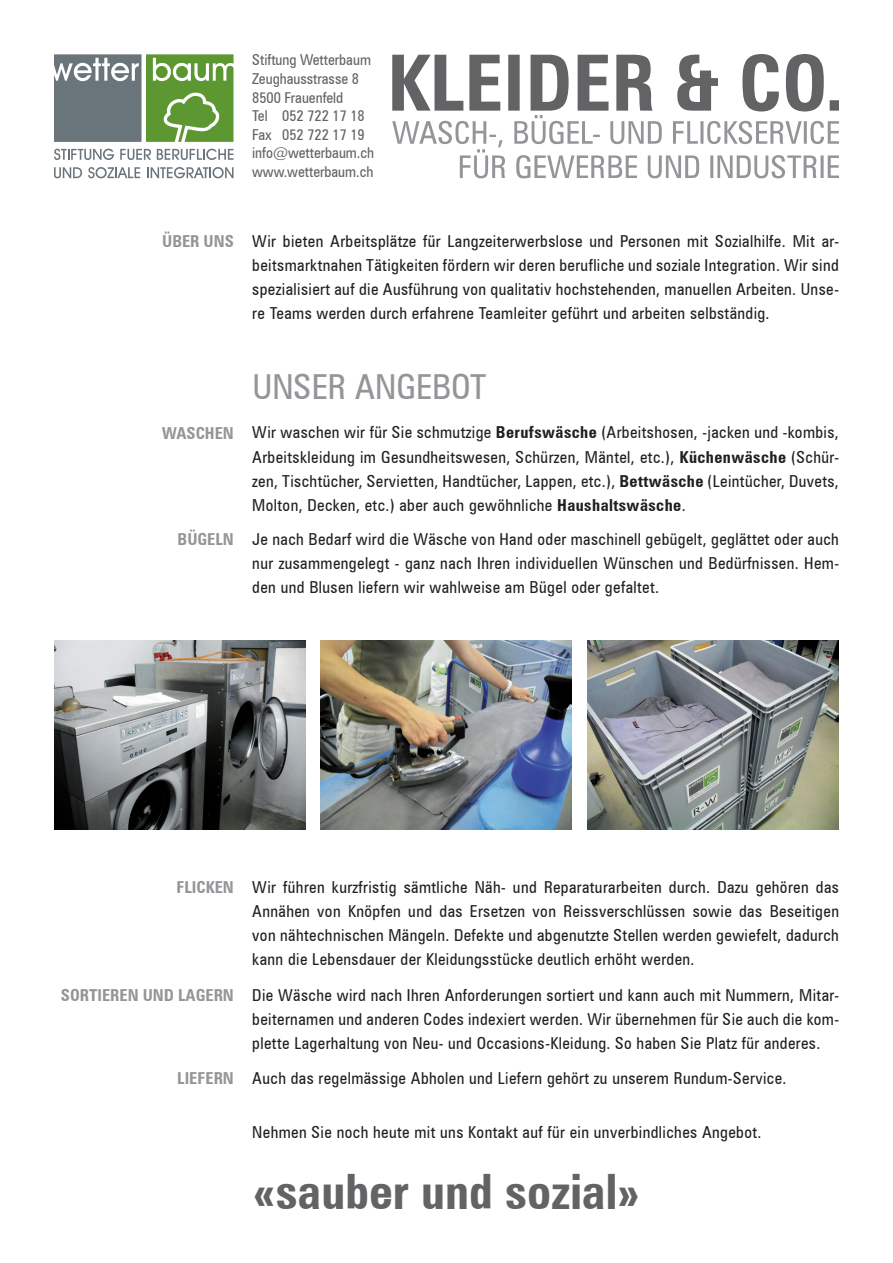
<style>
.page{position:relative;width:893px;height:1263px;background:#fff}
.page>*{position:absolute;margin:0;border:0;box-sizing:border-box;transform-origin:0 0}
.t1{font:700 condensed 48.9px "Zurich BT";color:#636366}
.t2{font:condensed 34.5px "Zurich BT";color:#939598}
.t3{font:condensed 16.5px/24px "Zurich BT";letter-spacing:.025em;color:#231f20;text-align:justify}
.t4{font:700 condensed 16.5px "Zurich BT";color:#939598}
.t5{font:condensed 15px/18.6px "Zurich BT";color:#636366}
.s1{font-weight:700}
</style>
<div class="page">
<svg style="left:54px;top:54px;width:179px;height:88px;background:#7a9770"></svg>
<svg style="left:54px;top:149px;width:60px;height:11px"></svg>
<svg style="left:120px;top:149px;width:31px;height:11px"></svg>
<svg style="left:157px;top:149px;width:76px;height:11px"></svg>
<svg style="left:54px;top:167px;width:28px;height:11px"></svg>
<svg style="left:88px;top:167px;width:52px;height:11px"></svg>
<svg style="left:147px;top:167px;width:86px;height:11px"></svg>
<svg style="left:392px;top:54px;width:447px;height:124px"></svg>
<img style="left:54px;top:641px;width:251px;height:188px">
<img style="left:588px;top:641px;width:251px;height:188px">
<img style="left:321px;top:641px;width:251px;height:188px">
<p class="t5" style="left:252px;top:51px;width:124px">Stiftung Wetterbaum<br>Zeughausstrasse 8<br>8500 Frauenfeld<br>Tel 052 722 17 18<br>Fax 052 722 17 19 info@wetterbaum.ch www.wetterbaum.ch</p>
<p class="t4" style="left:162px;top:231px;width:73px">Über uns</p>
<p class="t3" style="left:252px;top:229px;width:588px">Wir bieten Arbeitsplätze für Langzeiterwerbslose und Personen mit Sozialhilfe. Mit ar&shy;beitsmarktnahen Tätigkeiten fördern wir deren berufliche und soziale Integration. Wir sind spezialisiert auf die Ausführung von qualitativ hochstehenden, manuellen Arbeiten. Unse&shy;re Teams werden durch erfahrene Teamleiter geführt und arbeiten selbständig.</p>
<p class="t4" style="left:162px;top:423px;width:73px">Waschen</p>
<p class="t4" style="left:178px;top:529px;width:58px">Bügeln</p>
<h2 class="t2" style="left:252px;top:366px;width:235px">Unser Angebot</h2>
<p class="t3" style="left:252px;top:420px;width:588px">Wir waschen wir für Sie schmutzige <span class="s1">Berufswäsche</span> (Arbeitshosen, -jacken und -kombis, Arbeitskleidung im Gesundheitswesen, Schürzen, Mäntel, etc.), <span class="s1">Küchenwäsche</span> (Schür&shy;zen, Tischtücher, Servietten, Handtücher, Lappen, etc.), <span class="s1">Bettwäsche</span> (Leintücher, Duvets, Molton, Decken, etc.) aber auch gewöhnliche <span class="s1">Haushaltswäsche</span>.</p>
<p class="t3" style="left:252px;top:527px;width:588px">Je nach Bedarf wird die Wäsche von Hand oder maschinell gebügelt, geglättet oder auch nur zusammengelegt - ganz nach Ihren individuellen Wünschen und Bedürfnissen. Hem&shy;den und Blusen liefern wir wahlweise am Bügel oder gefaltet.</p>
<p class="t4" style="left:177px;top:877px;width:59px">Flicken</p>
<p class="t3" style="left:252px;top:875px;width:588px">Wir führen kurzfristig sämtliche Näh- und Reparaturarbeiten durch. Dazu gehören das Annähen von Knöpfen und das Ersetzen von Reissverschlüssen sowie das Beseitigen von nähtechnischen Mängeln. Defekte und abgenutzte Stellen werden gewiefelt, dadurch kann die Lebensdauer der Kleidungsstücke deutlich erhöht werden.</p>
<p class="t4" style="left:61px;top:985px;width:174px">Sortieren und Lagern</p>
<p class="t3" style="left:252px;top:983px;width:588px">Die Wäsche wird nach Ihren Anforderungen sortiert und kann auch mit Nummern, Mitar&shy;beiternamen und anderen Codes indexiert werden. Wir übernehmen für Sie auch die kom&shy;plette Lagerhaltung von Neu- und Occasions-Kleidung. So haben Sie Platz für anderes.</p>
<p class="t4" style="left:177px;top:1068px;width:58px">Liefern</p>
<p class="t3" style="left:252px;top:1066px;width:536px">Auch das regelmässige Abholen und Liefern gehört zu unserem Rundum-Service.</p>
<p class="t3" style="left:252px;top:1120px;width:511px">Nehmen Sie noch heute mit uns Kontakt auf für ein unverbindliches Angebot.</p>
<h1 class="t1" style="left:253px;top:1162px;width:389px">«sauber und sozial»</h1>
</div>
